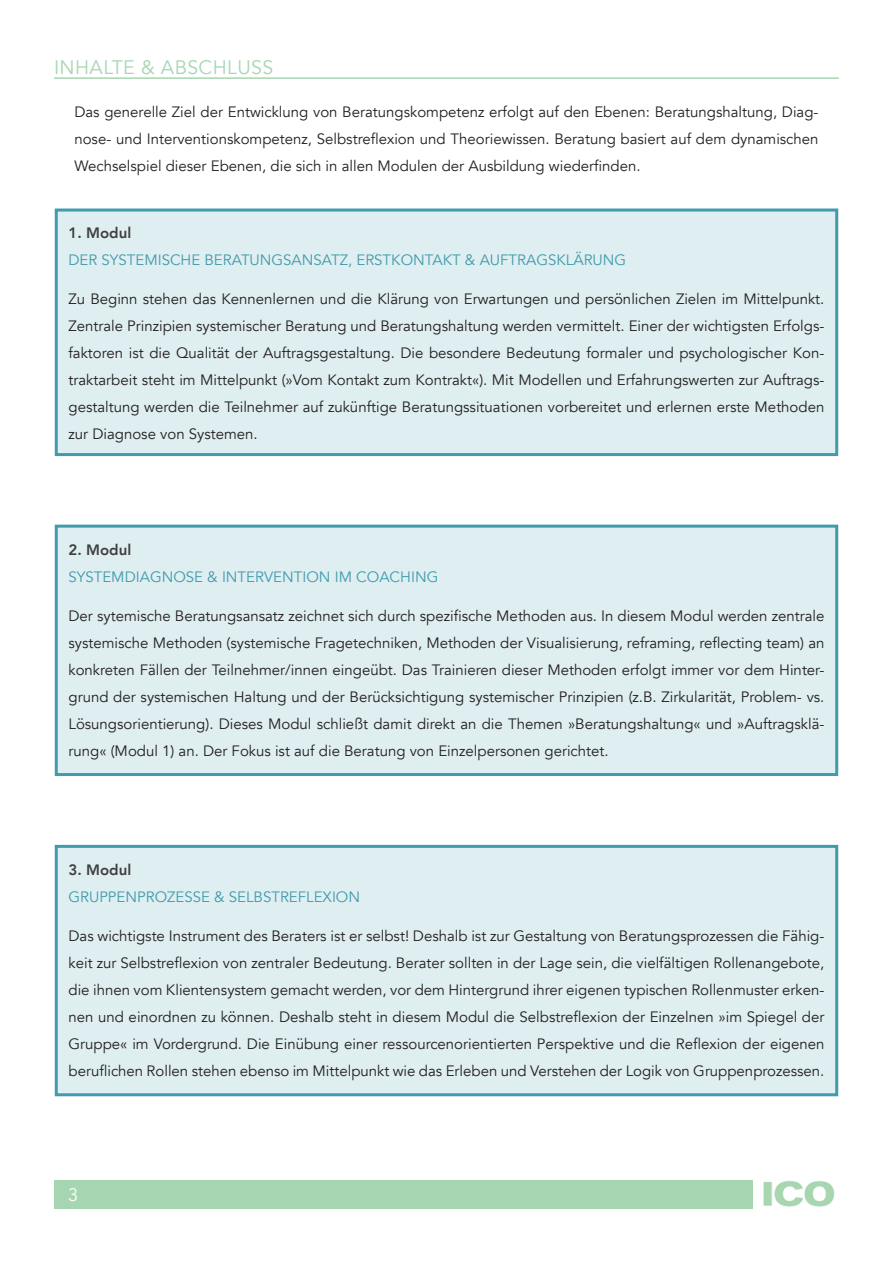
<style>
.page{position:relative;width:893px;height:1263px;background:#fff}
.page>*{position:absolute;margin:0;border:0;box-sizing:border-box;transform-origin:0 0}
.t1{font:19.5px "Avenir";letter-spacing:.02em;color:#a6d6b1}
.t2{font:18px "Avenir";color:#fff}
.t3{font:15px/27px "Avenir";color:#231f20;text-align:justify}
.t4{font:15px "Avenir";color:#409bac}
.t5{font:800 15px "Avenir";color:#3e3e3f}
</style>
<div class="page">
<div style="left:54px;top:1180px;width:699px;height:29px;background:#a6d6b1"></div>
<img style="left:763px;top:1180px;width:72px;height:27px">
<hr style="left:54px;top:77px;width:785px;height:2px;background:#a6d6b1">
<div style="left:56px;top:210px;width:781px;height:245px;background:#dfeef1"></div>
<div style="left:55px;top:209px;width:783px;height:247px;border:3px solid #409bac"></div>
<div style="left:56px;top:526px;width:781px;height:248px;background:#dfeef1"></div>
<div style="left:55px;top:525px;width:783px;height:251px;border:3px solid #409bac"></div>
<div style="left:56px;top:846px;width:781px;height:249px;background:#dfeef1"></div>
<div style="left:55px;top:845px;width:783px;height:251px;border:3px solid #409bac"></div>
<h1 class="t1" style="left:54px;top:55px;width:221px">INHALTE &amp; ABSCHLUSS</h1>
<p class="t3" style="left:74px;top:98px;width:746px">Das generelle Ziel der Entwicklung von Beratungskompetenz erfolgt auf den Ebenen: Beratungshaltung, Diag&shy;nose- und Interventionskompetenz, Selbstreflexion und Theoriewissen. Beratung basiert auf dem dynamischen Wechselspiel dieser Ebenen, die sich in allen Modulen der Ausbildung wiederfinden.</p>
<p class="t5" style="left:69px;top:221px;width:64px">1. Modul</p>
<p class="t4" style="left:69px;top:251px;width:559px">DER SYSTEMISCHE BERATUNGSANSATZ, ERSTKONTAKT &amp; AUFTRAGSKLÄRUNG</p>
<p class="t3" style="left:69px;top:286px;width:757px">Zu Beginn stehen das Kennenlernen und die Klärung von Erwartungen und persönlichen Zielen im Mittelpunkt.<br>Zentrale Prinzipien systemischer Beratung und Beratungshaltung werden vermittelt. Einer der wichtigsten Erfolgs&shy;faktoren ist die Qualität der Auftragsgestaltung. Die besondere Bedeutung formaler und psychologischer Kon&shy;traktarbeit steht im Mittelpunkt (»Vom Kontakt zum Kontrakt«). Mit Modellen und Erfahrungswerten zur Auftrags&shy;gestaltung werden die Teilnehmer auf zukünftige Beratungssituationen vorbereitet und erlernen erste Methoden zur Diagnose von Systemen.</p>
<p class="t5" style="left:69px;top:538px;width:64px">2. Modul</p>
<p class="t4" style="left:69px;top:567px;width:371px">SYSTEMDIAGNOSE &amp; INTERVENTION IM COACHING</p>
<p class="t3" style="left:69px;top:602px;width:757px">Der sytemische Beratungsansatz zeichnet sich durch spezifische Methoden aus. In diesem Modul werden zentrale systemische Methoden (systemische Fragetechniken, Methoden der Visualisierung, reframing, reflecting team) an konkreten Fällen der Teilnehmer/innen eingeübt. Das Trainieren dieser Methoden erfolgt immer vor dem Hinter&shy;grund der systemischen Haltung und der Berücksichtigung systemischer Prinzipien (z.B. Zirkularität, Problem- vs.<br>Lösungsorientierung). Dieses Modul schließt damit direkt an die Themen »Beratungshaltung« und »Auftragsklä&shy;rung« (Modul 1) an. Der Fokus ist auf die Beratung von Einzelpersonen gerichtet.</p>
<p class="t5" style="left:69px;top:858px;width:64px">3. Modul</p>
<p class="t4" style="left:69px;top:888px;width:293px">GRUPPENPROZESSE &amp; SELBSTREFLEXION</p>
<p class="t3" style="left:69px;top:923px;width:757px">Das wichtigste Instrument des Beraters ist er selbst! Deshalb ist zur Gestaltung von Beratungsprozessen die Fähig&shy;keit zur Selbstreflexion von zentraler Bedeutung. Berater sollten in der Lage sein, die vielfältigen Rollenangebote, die ihnen vom Klientensystem gemacht werden, vor dem Hintergrund ihrer eigenen typischen Rollenmuster erken&shy;nen und einordnen zu können. Deshalb steht in diesem Modul die Selbstreflexion der Einzelnen »im Spiegel der Gruppe« im Vordergrund. Die Einübung einer ressourcenorientierten Perspektive und die Reflexion der eigenen beruflichen Rollen stehen ebenso im Mittelpunkt wie das Erleben und Verstehen der Logik von Gruppenprozessen.</p>
<p class="t2" style="left:68px;top:1183px;width:12px">3</p>
</div>
